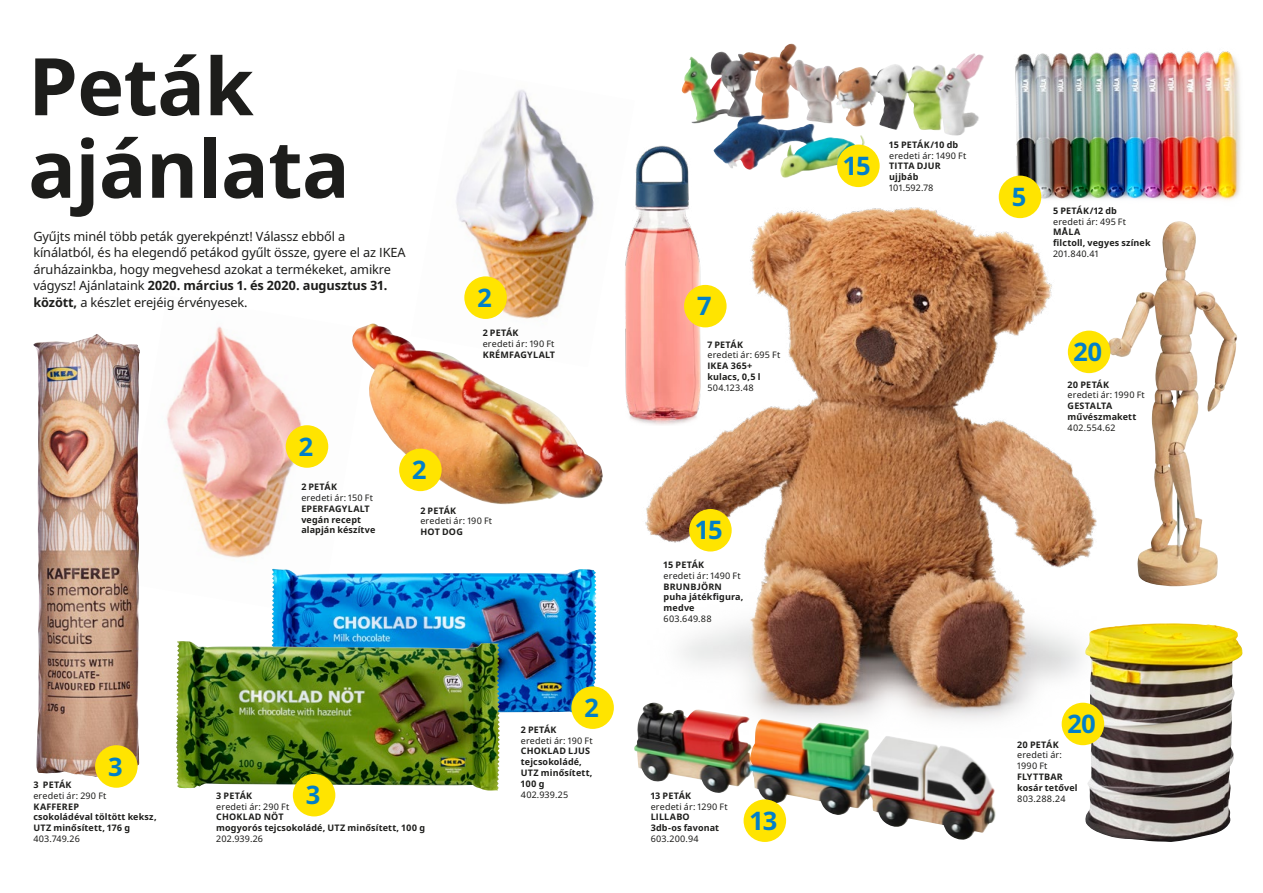
<style>
.page{position:relative;width:1263px;height:893px;background:#fff}
.page>*{position:absolute;margin:0;border:0;box-sizing:border-box;transform-origin:0 0}
.t1{font:700 79.5px/82.5px "Noto IKEA Latin";letter-spacing:-.01em;color:#1d1d1b}
.t2{font:700 25.5px "Noto IKEA Latin";letter-spacing:-.03em;color:#007fc8}
.t3{font:12.75px/16.5px "Noto IKEA Latin";letter-spacing:-.01em;color:#1d1d1b}
.t4{font:700 9px/10.8px "Noto IKEA Latin";letter-spacing:.015em;color:#1d1d1b}
.t5{font:9px/10.8px "Noto IKEA Latin";letter-spacing:.02em;color:#1d1d1b}
.s1{font-weight:700}
</style>
<div class="page">
<img style="left:139px;top:326px;width:190px;height:243px">
<img style="left:456px;top:90px;width:110px;height:229px">
<img style="left:574px;top:154px;width:531px;height:585px">
<img style="left:1085px;top:623px;width:149px;height:219px">
<img style="left:634px;top:704px;width:362px;height:137px">
<img style="left:681px;top:44px;width:110px;height:126px">
<img style="left:995px;top:51px;width:246px;height:180px">
<img style="left:272px;top:569px;width:325px;height:149px">
<img style="left:1105px;top:221px;width:134px;height:365px">
<img style="left:33px;top:334px;width:106px;height:443px">
<img style="left:566px;top:116px;width:198px;height:309px">
<img style="left:176px;top:641px;width:317px;height:149px">
<img style="left:352px;top:323px;width:251px;height:182px">
<div style="left:464px;top:276px;width:43px;height:43px;background:#ffe400;border-radius:50%"></div>
<div style="left:286px;top:425px;width:42px;height:43px;background:#ffe400;border-radius:50%"></div>
<div style="left:95px;top:745px;width:43px;height:43px;background:#ffe400;border-radius:50%"></div>
<div style="left:293px;top:774px;width:42px;height:42px;background:#ffe400;border-radius:50%"></div>
<div style="left:571px;top:686px;width:43px;height:43px;background:#ffe400;border-radius:50%"></div>
<div style="left:689px;top:509px;width:43px;height:42px;background:#ffe400;border-radius:50%"></div>
<div style="left:1068px;top:331px;width:42px;height:42px;background:#ffe400;border-radius:50%"></div>
<div style="left:999px;top:176px;width:42px;height:42px;background:#ffe400;border-radius:50%"></div>
<div style="left:684px;top:285px;width:42px;height:42px;background:#ffe400;border-radius:50%"></div>
<div style="left:837px;top:145px;width:43px;height:42px;background:#ffe400;border-radius:50%"></div>
<div style="left:743px;top:799px;width:43px;height:43px;background:#ffe400;border-radius:50%"></div>
<div style="left:1062px;top:703px;width:42px;height:42px;background:#ffe400;border-radius:50%"></div>
<div style="left:399px;top:449px;width:43px;height:42px;background:#ffe400;border-radius:50%"></div>
<h1 class="t1" style="left:28px;top:43px;width:323px">Peták ajánlata</h1>
<p class="t3" style="left:33px;top:228px;width:374px">Gyűjts minél több peták gyerekpénzt! Válassz ebből a kínálatból, és ha elegendő petákod gyűlt össze, gyere el az IKEA áruházainkba, hogy megvehesd azokat a termékeket, amikre vágysz! Ajánlataink <span class="s1">2020. március 1. és 2020. augusztus 31. között,</span> a készlet erejéig érvényesek.</p>
<h2 class="t2" style="left:299px;top:428px;width:16px">2</h2>
<h2 class="t2" style="left:412px;top:452px;width:16px">2</h2>
<h2 class="t2" style="left:477px;top:279px;width:16px">2</h2>
<p class="t4" style="left:483px;top:327px;width:37px">2 PETÁK</p>
<p class="t5" style="left:483px;top:338px;width:73px">eredeti ár: 190 Ft</p>
<p class="t4" style="left:483px;top:349px;width:74px">KRÉMFAGYLALT</p>
<p class="t4" style="left:301px;top:481px;width:37px">2 PETÁK</p>
<p class="t5" style="left:301px;top:492px;width:73px">eredeti ár: 150 Ft</p>
<p class="t4" style="left:301px;top:503px;width:76px">EPERFAGYLALT vegán recept alapján készítve</p>
<p class="t4" style="left:420px;top:505px;width:37px">2 PETÁK</p>
<p class="t5" style="left:420px;top:515px;width:73px">eredeti ár: 190 Ft</p>
<p class="t4" style="left:420px;top:526px;width:44px">HOT DOG</p>
<h2 class="t2" style="left:108px;top:748px;width:16px">3</h2>
<p class="t4" style="left:33px;top:779px;width:40px">3 PETÁK</p>
<p class="t5" style="left:33px;top:790px;width:75px">eredeti ár: 290 Ft</p>
<p class="t4" style="left:33px;top:801px;width:125px">KAFFEREP<br>csokoládéval töltött keksz,<br>UTZ minősített, 176 g</p>
<p class="t5" style="left:33px;top:833px;width:48px">403.749.26</p>
<h2 class="t2" style="left:306px;top:777px;width:16px">3</h2>
<p class="t4" style="left:216px;top:790px;width:37px">3 PETÁK</p>
<p class="t5" style="left:216px;top:801px;width:75px">eredeti ár: 290 Ft</p>
<p class="t4" style="left:216px;top:811px;width:210px">CHOKLAD NÖT<br>mogyorós tejcsokoládé, UTZ minősített, 100 g</p>
<p class="t5" style="left:216px;top:833px;width:48px">202.939.26</p>
<h2 class="t2" style="left:584px;top:689px;width:16px">2</h2>
<p class="t4" style="left:521px;top:724px;width:37px">2 PETÁK</p>
<p class="t5" style="left:521px;top:734px;width:73px">eredeti ár: 190 Ft</p>
<p class="t4" style="left:521px;top:745px;width:73px">CHOKLAD LJUS tejcsokoládé,<br>UTZ minősített,<br>100 g</p>
<p class="t5" style="left:521px;top:788px;width:49px">402.939.25</p>
<h2 class="t2" style="left:697px;top:288px;width:15px">7</h2>
<p class="t4" style="left:707px;top:339px;width:37px">7 PETÁK</p>
<p class="t5" style="left:707px;top:349px;width:74px">eredeti ár: 695 Ft</p>
<p class="t4" style="left:707px;top:360px;width:55px">IKEA 365+ kulacs, 0,5 l</p>
<p class="t5" style="left:707px;top:382px;width:48px">504.123.48</p>
<h2 class="t2" style="left:696px;top:512px;width:29px">15</h2>
<p class="t4" style="left:664px;top:559px;width:42px">15 PETÁK</p>
<p class="t5" style="left:664px;top:570px;width:79px">eredeti ár: 1490 Ft</p>
<p class="t4" style="left:664px;top:581px;width:81px">BRUNBJÖRN puha játékfigura, medve</p>
<p class="t5" style="left:664px;top:613px;width:50px">603.649.88</p>
<p class="t4" style="left:651px;top:790px;width:42px">13 PETÁK</p>
<p class="t5" style="left:651px;top:801px;width:78px">eredeti ár: 1290 Ft</p>
<p class="t4" style="left:651px;top:811px;width:70px">LILLABO<br>3db-os favonat</p>
<p class="t5" style="left:651px;top:833px;width:49px">603.200.94</p>
<h2 class="t2" style="left:750px;top:802px;width:29px">13</h2>
<h2 class="t2" style="left:844px;top:148px;width:29px">15</h2>
<p class="t4" style="left:889px;top:139px;width:70px">15 PETÁK/10 db</p>
<p class="t5" style="left:889px;top:150px;width:79px">eredeti ár: 1490 Ft</p>
<p class="t4" style="left:889px;top:161px;width:53px">TITTA DJUR ujjbáb</p>
<p class="t5" style="left:889px;top:182px;width:46px">101.592.78</p>
<h2 class="t2" style="left:1012px;top:179px;width:16px">5</h2>
<p class="t4" style="left:1053px;top:205px;width:65px">5 PETÁK/12 db</p>
<p class="t5" style="left:1053px;top:216px;width:74px">eredeti ár: 495 Ft</p>
<p class="t4" style="left:1053px;top:226px;width:99px">MÅLA<br>filctoll, vegyes színek</p>
<p class="t5" style="left:1053px;top:248px;width:47px">201.840.41</p>
<h2 class="t2" style="left:1074px;top:334px;width:30px">20</h2>
<p class="t4" style="left:1067px;top:379px;width:43px">20 PETÁK</p>
<p class="t5" style="left:1067px;top:389px;width:79px">eredeti ár: 1990 Ft</p>
<p class="t4" style="left:1067px;top:400px;width:70px">GESTALTA művészmakett</p>
<p class="t5" style="left:1067px;top:422px;width:49px">402.554.62</p>
<h2 class="t2" style="left:1067px;top:706px;width:30px">20</h2>
<p class="t4" style="left:1017px;top:739px;width:43px">20 PETÁK</p>
<p class="t5" style="left:1017px;top:749px;width:46px">eredeti ár:<br>1990 Ft</p>
<p class="t4" style="left:1017px;top:771px;width:62px">FLYTTBAR kosár tetővel</p>
<p class="t5" style="left:1017px;top:793px;width:50px">803.288.24</p>
</div>
